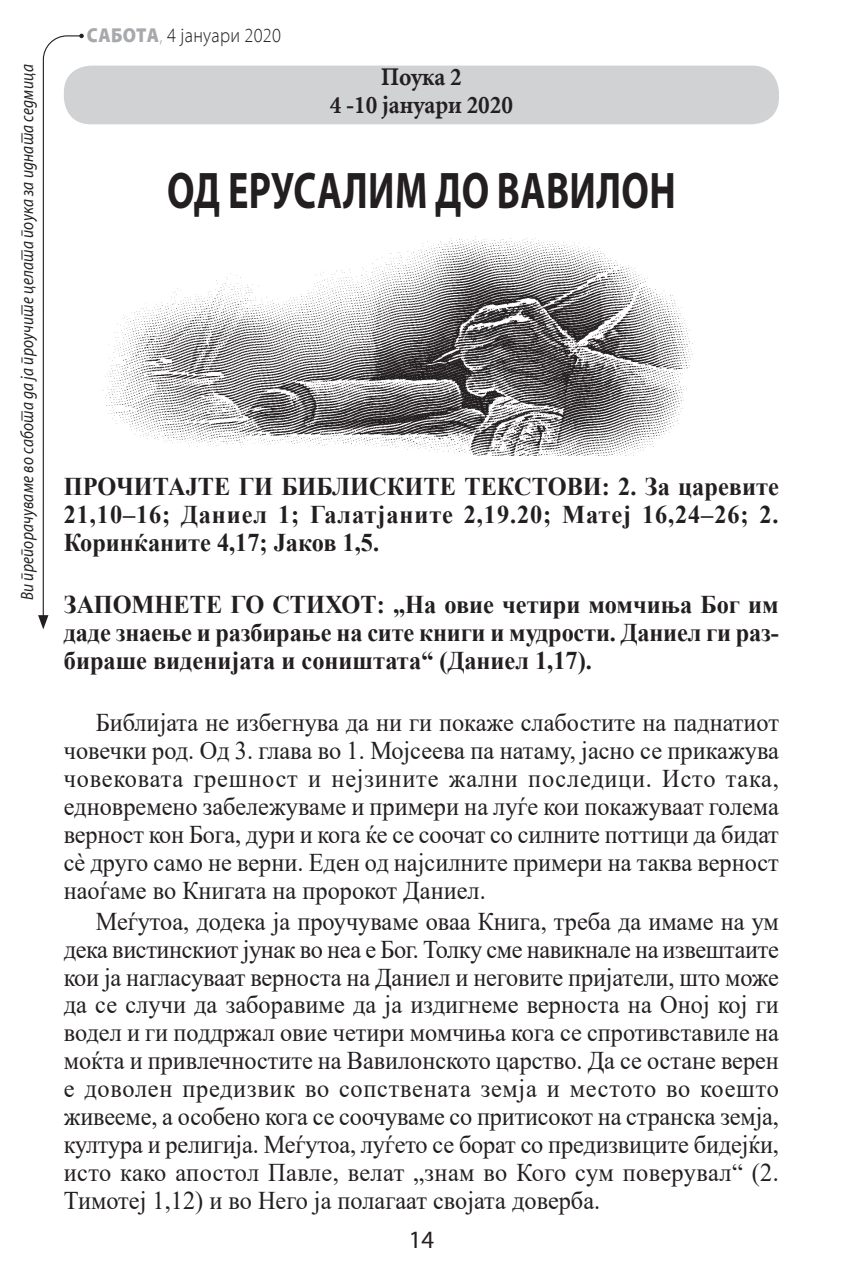
<style>
.page{position:relative;width:862px;height:1276px;background:#fff}
.page>*{position:absolute;margin:0;border:0;box-sizing:border-box;transform-origin:0 0}
.t1{font:700 51.75px "Myriad Pro";letter-spacing:.01em;color:#231f20;scale:.74 1}
.t2{font:25.43px/27.9px "Times New Roman";color:#231f20;text-align:justify;scale:.95 1}
.t3{font:700 25.43px/27.9px "Times New Roman";color:#231f20;text-align:justify;scale:.95 1}
.t4{font:700 25.2px/27.9px "Mini";color:#231f20;text-align:center;scale:.93 1}
.t5{font:24.75px "Myri";color:#231f20}
.t6{font:300 20.25px "Myri";letter-spacing:.015em;color:#231f20;scale:.9 1}
.t7{font:italic 18px "Myri";letter-spacing:.015em;color:#231f20;scale:.85 1}
.s1{font-weight:900;color:#a8a9ad}
.s2{color:#a8a9ad}
</style>
<div class="page">
<div style="left:64px;top:66px;width:714px;height:58px;background:#d1d2d4;border-radius:27px"></div>
<svg style="left:38px;top:34px;width:46px;height:595px"></svg>
<img style="left:54px;top:223px;width:639px;height:232px">
<p class="t6" style="left:87px;top:24px;width:217px"><span class="s1">САБОТА</span><span class="s2">,</span> 4 јануари 2020</p>
<p class="t7" style="left:17px;top:600px;width:632px;rotate:-90deg">Ви препорачуваме во сабота да ја проучите целата поука за идната седмица</p>
<p class="t4" style="left:329px;top:63px;width:198px">Поука 2<br>4 -10 јануари 2020</p>
<h1 class="t1" style="left:167px;top:161px;width:688px">ОД ЕРУСАЛИМ ДО ВАВИЛОН</h1>
<p class="t3" style="left:64px;top:472px;width:754px">ПРОЧИТАЈТЕ ГИ БИБЛИСКИТЕ ТЕКСТОВИ: 2. За царевите 21,10–16; Даниел 1; Галатјаните 2,19.20; Матеј 16,24–26; 2.<br>Коринќаните 4,17; Јаков 1,5.</p>
<p class="t3" style="left:64px;top:590px;width:753px">ЗАПОМНЕТЕ ГО СТИХОТ: „На овие четири момчиња Бог им даде знаење и разбирање на сите книги и мудрости. Даниел ги раз&shy;бираше виденијата и соништата“ (Даниел 1,17).</p>
<p class="t2" style="left:64px;top:708px;width:754px;text-indent:32px">Библијата не избегнува да ни ги покаже слабостите на паднатиот човечки род. Од 3. глава во 1. Мојсеева па натаму, јасно се прикажува човековата грешност и нејзините жални последици. Исто така, едновремено забележуваме и примери на луѓе кои покажуваат голема верност кон Бога, дури и кога ќе се соочат со силните поттици да бидат сè друго само не верни. Еден од најсилните примери на таква верност наоѓаме во Книгата на пророкот Даниел.</p>
<p class="t2" style="left:64px;top:906px;width:753px;text-indent:32px">Меѓутоа, додека ја проучуваме оваа Книга, треба да имаме на ум дека вистинскиот јунак во неа е Бог. Толку сме навикнале на извештаите кои ја нагласуваат верноста на Даниел и неговите пријатели, што може да се случи да заборавиме да ја издигнеме верноста на Оној кој ги водел и ги поддржал овие четири момчиња кога се спротивставиле на моќта и привлечностите на Вавилонското царство. Да се остане верен е доволен предизвик во сопствената земја и местото во коешто живееме, а особено кога се соочуваме со притисокот на странска земја, култура и религија. Меѓутоа, луѓето се борат со предизвиците бидејќи, исто како апостол Павле, велат „знам во Кого сум поверувал“ (2.<br>Тимотеј 1,12) и во Него ја полагаат својата доверба.</p>
<p class="t5" style="left:408px;top:1226px;width:27px">14</p>
</div>
